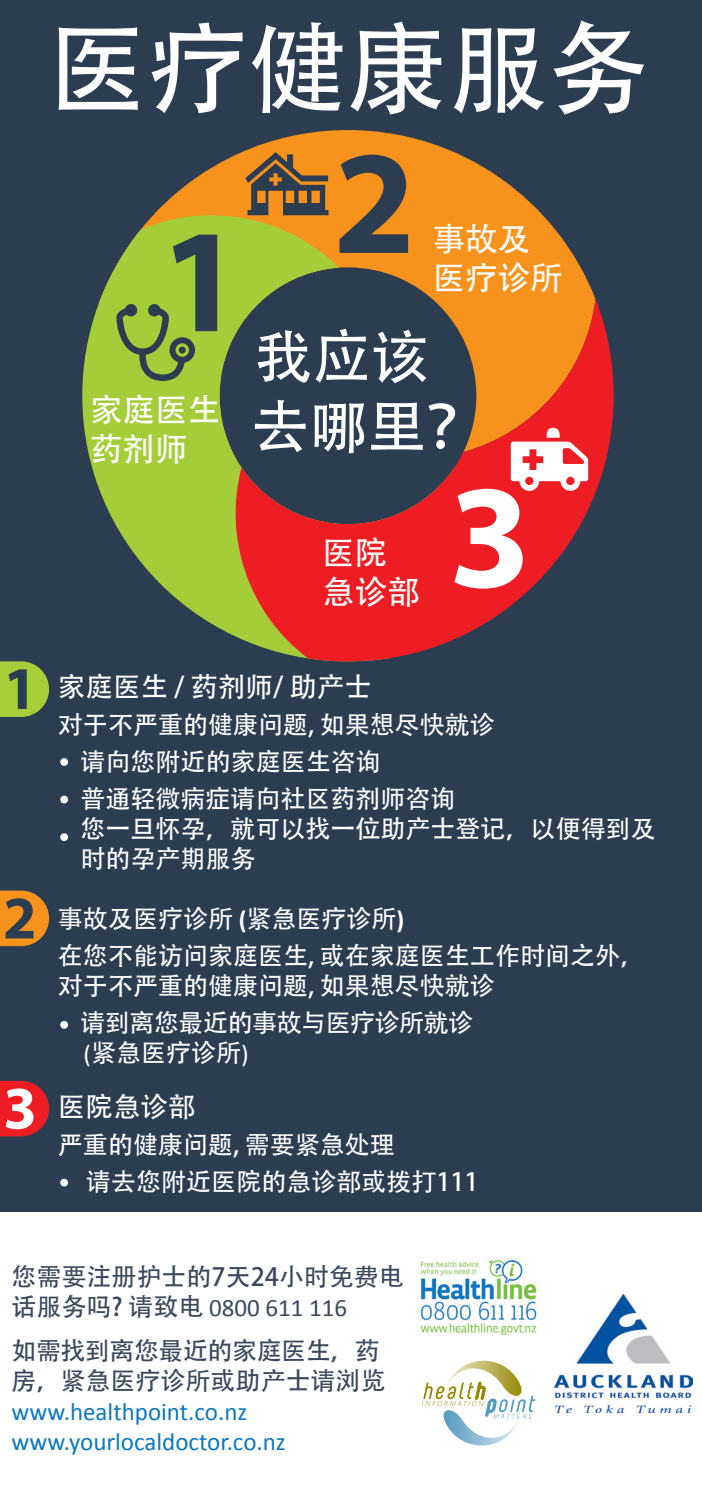
<style>
.page{position:relative;width:702px;height:1489px;background:#fff}
.page>*{position:absolute;margin:0;border:0;box-sizing:border-box;transform-origin:0 0}
.t1{font:100px "Adobe Heiti Std";color:#fff}
.t2{font:58.25px/69.8px "Adobe Heiti Std";color:#fff}
.t3{font:32.5px/39px "Adobe Heiti Std";color:#fff}
.t4{font:27.5px "Adobe Heiti Std";color:#fff}
.t5{font:25px/30px "Adobe Heiti Std";color:#fff}
.t6{font:25px/30px "Calibri";color:#0c77be}
.t7{font:25px/30px "Adobe Heiti Std";color:#3c485c}
.t8{font:25px/30px "Adobe Heiti Std";letter-spacing:-.02em;color:#fff}
.s1{font-family:"Calibri";font-weight:700}
.s2{font-family:"Calibri"}
.s3{font-family:"Adobe Heiti Std";color:#3c485c}
</style>
<div class="page">
<img style="left:554px;top:1293px;width:138px;height:119px">
<div style="left:0;top:0;width:702px;height:1210px;background:#2c3c51"></div>
<svg style="left:168px;top:130px;width:427px;height:169px;fill:#f7931d"></svg>
<svg style="left:82px;top:200px;width:379px;height:430px;fill:#a5cd3a"></svg>
<svg style="left:223px;top:299px;width:390px;height:362px"></svg>
<svg style="left:339px;top:155px;width:69px;height:98px"></svg>
<svg style="left:245px;top:152px;width:83px;height:63px"></svg>
<svg style="left:454px;top:428px;width:134px;height:160px;background:#dd6769"></svg>
<svg style="left:116px;top:234px;width:101px;height:147px"></svg>
<svg style="left:0;top:661px;width:49px;height:56px"></svg>
<svg style="left:0;top:890px;width:49px;height:56px"></svg>
<svg style="left:0;top:1080px;width:49px;height:56px;background:#d8545b"></svg>
<img style="left:420px;top:1259px;width:117px;height:77px">
<svg style="left:422px;top:1360px;width:113px;height:86px"></svg>
<div style="left:60px;top:1178px;width:8px;height:8px;border:2px solid #fff;border-radius:50%"></div>
<div style="left:60px;top:758px;width:8px;height:7px;border:2px solid #fff;border-radius:50%"></div>
<div style="left:60px;top:795px;width:8px;height:8px;border:2px solid #fff;border-radius:50%"></div>
<div style="left:60px;top:833px;width:8px;height:8px;border:2px solid #fff;border-radius:50%"></div>
<div style="left:60px;top:1020px;width:8px;height:8px;border:2px solid #fff;border-radius:50%"></div>
<p class="t1" style="left:47px;top:9px;width:602px">医疗健康服务</p>
<p class="t3" style="left:90px;top:391px;width:131px">家庭医生</p>
<p class="t3" style="left:90px;top:430px;width:99px">药剂师</p>
<p class="t3" style="left:432px;top:220px;width:131px">事故及医疗诊所</p>
<p class="t2" style="left:251px;top:324px;width:234px">我应该去哪里？</p>
<p class="t3" style="left:322px;top:534px;width:99px">医院急诊部</p>
<p class="t4" style="left:58px;top:670px;width:315px">家庭医生 / 药剂师/ 助产士</p>
<p class="t5" style="left:58px;top:710px;width:438px">对于不严重的健康问题, 如果想尽快就诊</p>
<p class="t5" style="left:81px;top:747px;width:302px">请向您附近的家庭医生咨询</p>
<p class="t5" style="left:80px;top:784px;width:576px">普通轻微病症请向社区药剂师咨询<br>您一旦怀孕，就可以找一位助产士登记，以便得到及时的孕产期服务</p>
<p class="t5" style="left:58px;top:904px;width:348px">事故及医疗诊所 <span class="s1">(</span>紧急医疗诊所<span class="s1">)</span></p>
<p class="t5" style="left:58px;top:941px;width:588px">在您不能访问家庭医生, 或在家庭医生工作时间之外，对于不严重的健康问题, 如果想尽快就诊</p>
<p class="t8" style="left:81px;top:1008px;width:394px">请到离您最近的事故与医疗诊所就诊<span class="s2">(</span>紧急医疗诊所<span class="s2">)</span></p>
<p class="t4" style="left:58px;top:1090px;width:139px">医院急诊部</p>
<p class="t5" style="left:58px;top:1130px;width:338px">严重的健康问题, 需要紧急处理</p>
<p class="t5" style="left:86px;top:1167px;width:394px">请去您附近医院的急诊部或拨打111</p>
<p class="t7" style="left:12px;top:1262px;width:394px">您需要注册护士的7天24小时免费电话服务吗? 请致电 <span class="s2">0800 611 116</span></p>
<p class="t6" style="left:12px;top:1335px;width:375px"><span class="s3">如需找到离您最近的家庭医生，药房，紧急医疗诊所或助产士请浏览</span>www.healthpoint.co.nz www.yourlocaldoctor.co.nz</p>
</div>
